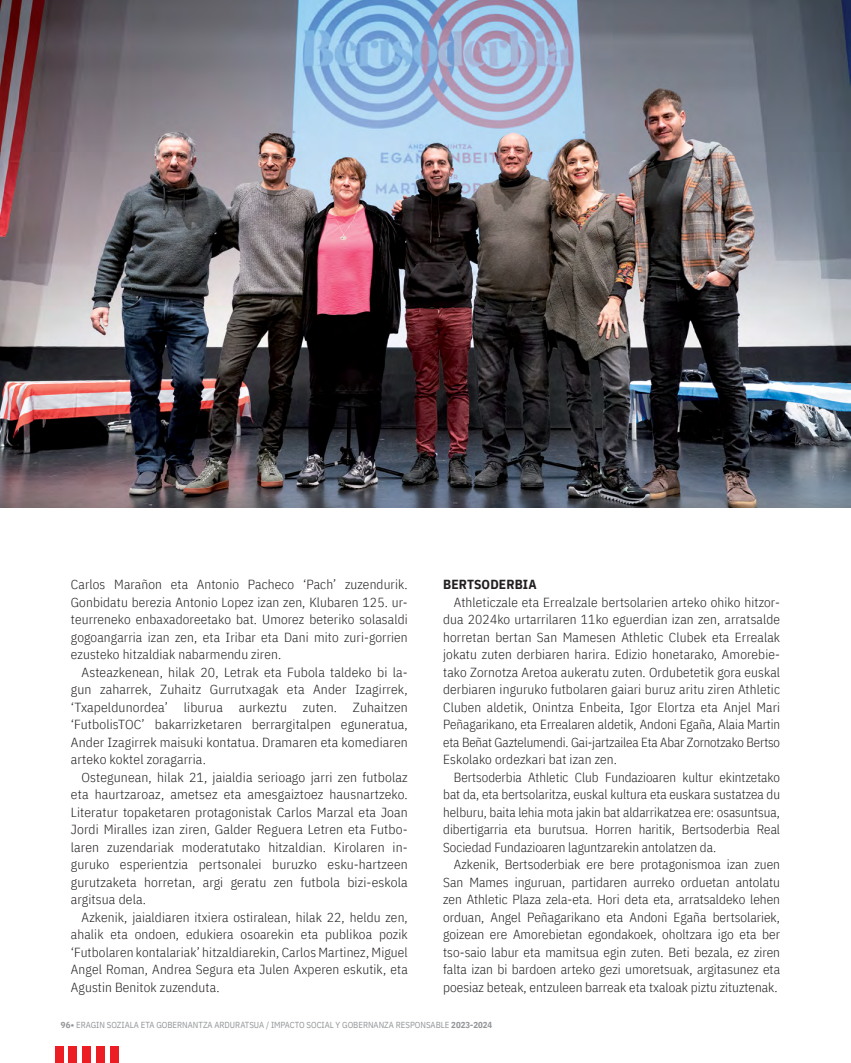
<style>
.page{position:relative;width:851px;height:1063px;background:#fff}
.page>*{position:absolute;margin:0;border:0;box-sizing:border-box;transform-origin:0 0}
.t1{font:300 13.12px/17.5px "IBM Plex Sans Cond";letter-spacing:.01em;color:#231f20;text-align:justify}
.t2{font:300 13.12px/17.5px "IBM Plex Sans Cond";letter-spacing:.01em;color:#231f20;text-align:justify;scale:1.04 1}
.t3{font:700 13.12px "IBM Plex Sans Cond";letter-spacing:.01em;color:#231f20}
.t4{font:8.75px "IBM Plex Sans Cond";color:#939598}
.s1{font-weight:700}
</style>
<div class="page">
<div style="left:55px;top:1046px;width:8px;height:17px;background:#ed1d24"></div>
<div style="left:69px;top:1046px;width:8px;height:17px;background:#ed1d24"></div>
<div style="left:83px;top:1046px;width:8px;height:17px;background:#ed1d24"></div>
<div style="left:97px;top:1046px;width:8px;height:17px;background:#ed1d24"></div>
<div style="left:111px;top:1046px;width:8px;height:17px;background:#ed1d24"></div>
<img style="left:0;top:0;width:850px;height:507px">
<p class="t1" style="left:71px;top:575px;width:338px">Carlos Marañon eta Antonio Pacheco ‘Pach’ zuzendurik.<br>Gonbidatu berezia Antonio Lopez izan zen, Klubaren 125. ur&shy;teurreneko enbaxadoreetako bat. Umorez beteriko solasaldi gogoangarria izan zen, eta Iribar eta Dani mito zuri-gorrien ezusteko hitzaldiak nabarmendu ziren.</p>
<p class="t2" style="left:71px;top:662px;width:325px;text-indent:11px">Asteazkenean, hilak 20, Letrak eta Fubola taldeko bi la&shy;gun zaharrek, Zuhaitz Gurrutxagak eta Ander Izagirrek, ‘Txapeldunordea’ liburua aurkeztu zuten. Zuhaitzen ‘FutbolisTOC’ bakarrizketaren berrargitalpen eguneratua, Ander Izagirrek maisuki kontatua. Dramaren eta komediaren arteko koktel zoragarria.</p>
<p class="t2" style="left:71px;top:767px;width:325px;text-indent:11px">Ostegunean, hilak 21, jaialdia serioago jarri zen futbolaz eta haurtzaroaz, ametsez eta amesgaiztoez hausnartzeko.<br>Literatur topaketaren protagonistak Carlos Marzal eta Joan Jordi Miralles izan ziren, Galder Reguera Letren eta Futbo&shy;laren zuzendariak moderatutako hitzaldian. Kirolaren in&shy;guruko esperientzia pertsonalei buruzko esku-hartzeen gurutzaketa horretan, argi geratu zen futbola bizi-eskola argitsua dela.</p>
<p class="t1" style="left:71px;top:907px;width:338px;text-indent:11px">Azkenik, jaialdiaren itxiera ostiralean, hilak 22, heldu zen, ahalik eta ondoen, edukiera osoarekin eta publikoa pozik ‘Futbolaren kontalariak’ hitzaldiarekin, Carlos Martinez, Miguel Angel Roman, Andrea Segura eta Julen Axperen eskutik, eta Agustin Benitok zuzenduta.</p>
<p class="t3" style="left:443px;top:574px;width:95px">BERTSODERBIA</p>
<p class="t1" style="left:443px;top:592px;width:338px;text-indent:11px">Athleticzale eta Errealzale bertsolarien arteko ohiko hitzor&shy;dua 2024ko urtarrilaren 11ko eguerdian izan zen, arratsalde horretan bertan San Mamesen Athletic Clubek eta Errealak jokatu zuten derbiaren harira. Edizio honetarako, Amorebie&shy;tako Zornotza Aretoa aukeratu zuten. Ordubetetik gora euskal derbiaren inguruko futbolaren gaiari buruz aritu ziren Athletic Cluben aldetik, Onintza Enbeita, Igor Elortza eta Anjel Mari Peñagarikano, eta Errealaren aldetik, Andoni Egaña, Alaia Martin eta Beñat Gaztelumendi. Gai-jartzailea Eta Abar Zornotzako Bertso Eskolako ordezkari bat izan zen.</p>
<p class="t1" style="left:443px;top:767px;width:338px;text-indent:11px">Bertsoderbia Athletic Club Fundazioaren kultur ekintzetako bat da, eta bertsolaritza, euskal kultura eta euskara sustatzea du helburu, baita lehia mota jakin bat aldarrikatzea ere: osasuntsua, dibertigarria eta burutsua. Horren haritik, Bertsoderbia Real Sociedad Fundazioaren laguntzarekin antolatzen da.</p>
<p class="t1" style="left:443px;top:855px;width:338px;text-indent:11px">Azkenik, Bertsoderbiak ere bere protagonismoa izan zuen San Mames inguruan, partidaren aurreko orduetan antolatu zen Athletic Plaza zela-eta. Hori deta eta, arratsaldeko lehen orduan, Angel Peñagarikano eta Andoni Egaña bertsolariek, goizean ere Amorebietan egondakoek, oholtzara igo eta ber tso-saio labur eta mamitsua egin zuten. Beti bezala, ez ziren falta izan bi bardoen arteko gezi umoretsuak, argitasunez eta poesiaz beteak, entzuleen barreak eta txaloak piztu zituztenak.</p>
<p class="t4" style="left:61px;top:1018px;width:432px"><span class="s1">96•</span> ERAGIN SOZIALA ETA GOBERNANTZA ARDURATSUA / IMPACTO SOCIAL Y GOBERNANZA RESPONSABLE <span class="s1">2023-2024</span></p>
</div>
